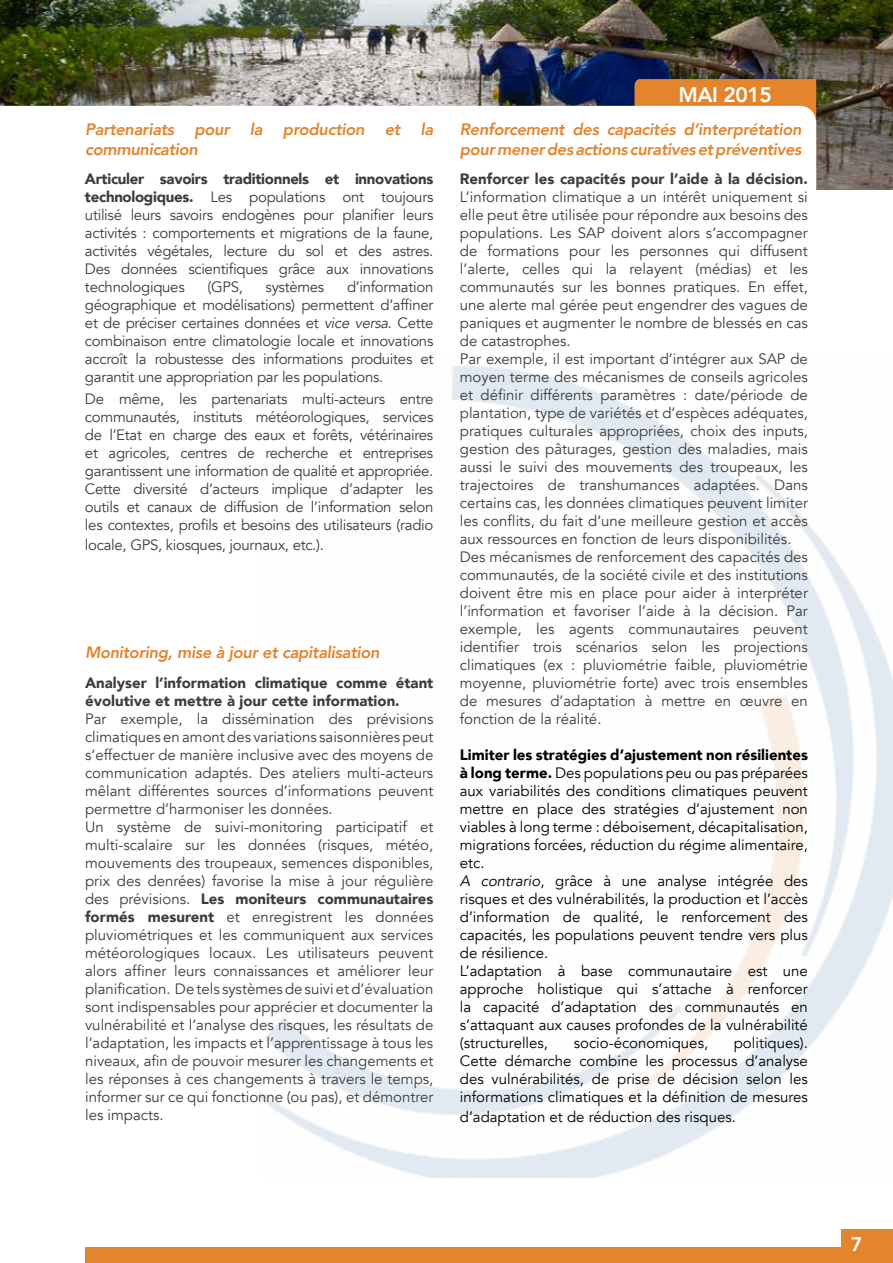
<style>
.page{position:relative;width:893px;height:1263px;background:#fff}
.page>*{position:absolute;margin:0;border:0;box-sizing:border-box;transform-origin:0 0}
.t1{font:800 21px "Avenir";letter-spacing:-.02em;color:#fff}
.t2{font:800 19.5px "Avenir";color:#fff}
.t3{font:italic 800 16.5px/19.8px "Avenir";letter-spacing:-.02em;color:#e4842d}
.t4{font:15px/18px "Avenir";color:#3c3c3b;text-align:justify}
.t5{font:15px/18px "Avenir";color:#000}
.t6{font:900 15px/18px "Avenir";color:#3c3c3b}
.t7{font:15px "Avenir";letter-spacing:-.02em;color:#3c3c3b}
.s1{font-weight:900}
.s2{font-style:italic}
</style>
<div class="page">
<img style="left:259px;top:365px;width:634px;height:813px">
<img style="left:0;top:0;width:893px;height:189px">
<svg style="left:634px;top:79px;width:182px;height:27px;background:#e2832e"></svg>
<svg style="left:0;top:106px;width:816px;height:83px"></svg>
<div style="left:841px;top:1229px;width:52px;height:29px;background:#e4842d"></div>
<div style="left:85px;top:1247px;width:808px;height:16px;background:#e4842d"></div>
<p class="t3" style="left:85px;top:119px;width:350px">Partenariats pour la production et la communication</p>
<p class="t4" style="left:85px;top:170px;width:350px"><span class="s1">Articuler savoirs traditionnels et innovations technologiques.</span> Les populations ont toujours utilisé leurs savoirs endogènes pour planifier leurs activités : comportements et migrations de la faune, activités végétales, lecture du sol et des astres.<br>Des données scientifiques grâce aux innovations technologiques</p>
<p class="t4" style="left:85px;top:278px;width:350px;text-indent:262px">d’information géographique et modélisations) permettent d’affiner et de préciser certaines données et <span class="s2">vice versa</span>. Cette combinaison entre climatologie locale et innovations accroît la robustesse des informations produites et garantit une appropriation par les populations.</p>
<p class="t4" style="left:85px;top:390px;width:350px">De même, les partenariats multi-acteurs entre communautés, instituts météorologiques, services de l’Etat en charge des eaux et forêts, vétérinaires et agricoles, centres de recherche et entreprises garantissent une information de qualité et appropriée.<br>Cette diversité d’acteurs implique d’adapter les outils et canaux de diffusion de l’information selon les contextes, profils et besoins des utilisateurs (radio</p>
<p class="t7" style="left:85px;top:536px;width:240px">locale, GPS, kiosques, journaux, etc.).</p>
<p class="t4" style="left:207px;top:278px;width:37px">(GPS,</p>
<p class="t7" style="left:266px;top:278px;width:60px">systèmes</p>
<p class="t3" style="left:85px;top:642px;width:296px">Monitoring, mise à jour et capitalisation</p>
<p class="t6" style="left:85px;top:673px;width:350px">Analyser l’information climatique comme étant évolutive et mettre à jour cette information.</p>
<p class="t4" style="left:85px;top:710px;width:350px;text-align:left">Par exemple, la dissémination des prévisions climatiques en amont des variations saisonnières peut s’effectuer de manière inclusive avec des moyens de communication adaptés. Des ateliers multi-acteurs mêlant différentes sources d’informations peuvent permettre d’harmoniser les données.<br>Un système de suivi-monitoring participatif et multi-scalaire sur les données (risques, météo, mouvements des troupeaux, semences disponibles, prix des denrées) favorise la mise à jour régulière des prévisions. <span class="s1">Les moniteurs communautaires formés mesurent</span> et enregistrent les données pluviométriques et les communiquent aux services météorologiques locaux. Les utilisateurs peuvent alors affiner leurs connaissances et améliorer leur planification. De tels systèmes de suivi et d’évaluation sont indispensables pour apprécier et documenter la vulnérabilité et l’analyse des risques, les résultats de l’adaptation, les impacts et l’apprentissage à tous les niveaux, afin de pouvoir mesurer les changements et les réponses à ces changements à travers le temps, informer sur ce qui fonctionne (ou pas), et démontrer les impacts.</p>
<h1 class="t1" style="left:678px;top:78px;width:95px">MAI 2015</h1>
<p class="t3" style="left:460px;top:119px;width:343px">Renforcement des capacités d’interprétation pour mener des actions curatives et préventives</p>
<p class="t6" style="left:460px;top:169px;width:350px">Renforcer les capacités pour l’aide à la décision.</p>
<p class="t4" style="left:460px;top:188px;width:350px;text-align:left">L’information climatique a un intérêt uniquement si elle peut être utilisée pour répondre aux besoins des populations. Les SAP doivent alors s’accompagner de formations pour les personnes qui diffusent l’alerte, celles qui la relayent (médias) et les communautés sur les bonnes pratiques. En effet, une alerte mal gérée peut engendrer des vagues de paniques et augmenter le nombre de blessés en cas de catastrophes.<br>Par exemple, il est important d’intégrer aux SAP de moyen terme des mécanismes de conseils agricoles et définir différents paramètres : date/période de plantation, type de variétés et d’espèces adéquates, pratiques culturales appropriées, choix des inputs, gestion des pâturages, gestion des maladies, mais aussi le suivi des mouvements des troupeaux, les trajectoires de transhumances adaptées. Dans certains cas, les données climatiques peuvent limiter les conflits, du fait d’une meilleure gestion et accès aux ressources en fonction de leurs disponibilités.<br>Des mécanismes de renforcement des capacités des communautés, de la société civile et des institutions doivent être mis en place pour aider à interpréter l’information et favoriser l’aide à la décision. Par exemple, les agents communautaires peuvent identifier trois scénarios selon les projections climatiques (ex : pluviométrie faible, pluviométrie moyenne, pluviométrie forte) avec trois ensembles de mesures d’adaptation à mettre en œuvre en fonction de la réalité.</p>
<p class="t5" style="left:460px;top:746px;width:350px"><span class="s1">Limiter les stratégies d’ajustement non résilientes à long terme.</span> Des populations peu ou pas préparées aux variabilités des conditions climatiques peuvent mettre en place des stratégies d’ajustement non viables à long terme : déboisement, décapitalisation, migrations forcées, réduction du régime alimentaire, etc.<br><span class="s2">A contrario</span>, grâce à une analyse intégrée des risques et des vulnérabilités, la production et l’accès d’information de qualité, le renforcement des capacités, les populations peuvent tendre vers plus de résilience.<br>L’adaptation à base communautaire est une approche holistique qui s’attache à renforcer la capacité d’adaptation des communautés en s’attaquant aux causes profondes de la vulnérabilité (structurelles,</p>
<p class="t5" style="left:460px;top:1034px;width:350px;text-align:justify;text-indent:274px">politiques).<br>Cette démarche combine les processus d’analyse des vulnérabilités, de prise de décision selon les informations climatiques et la définition de mesures</p>
<p class="t5" style="left:460px;top:1108px;width:278px">d’adaptation et de réduction des risques.</p>
<p class="t5" style="left:574px;top:1034px;width:136px">socio-économiques,</p>
<h2 class="t2" style="left:851px;top:1229px;width:13px">7</h2>
</div>
